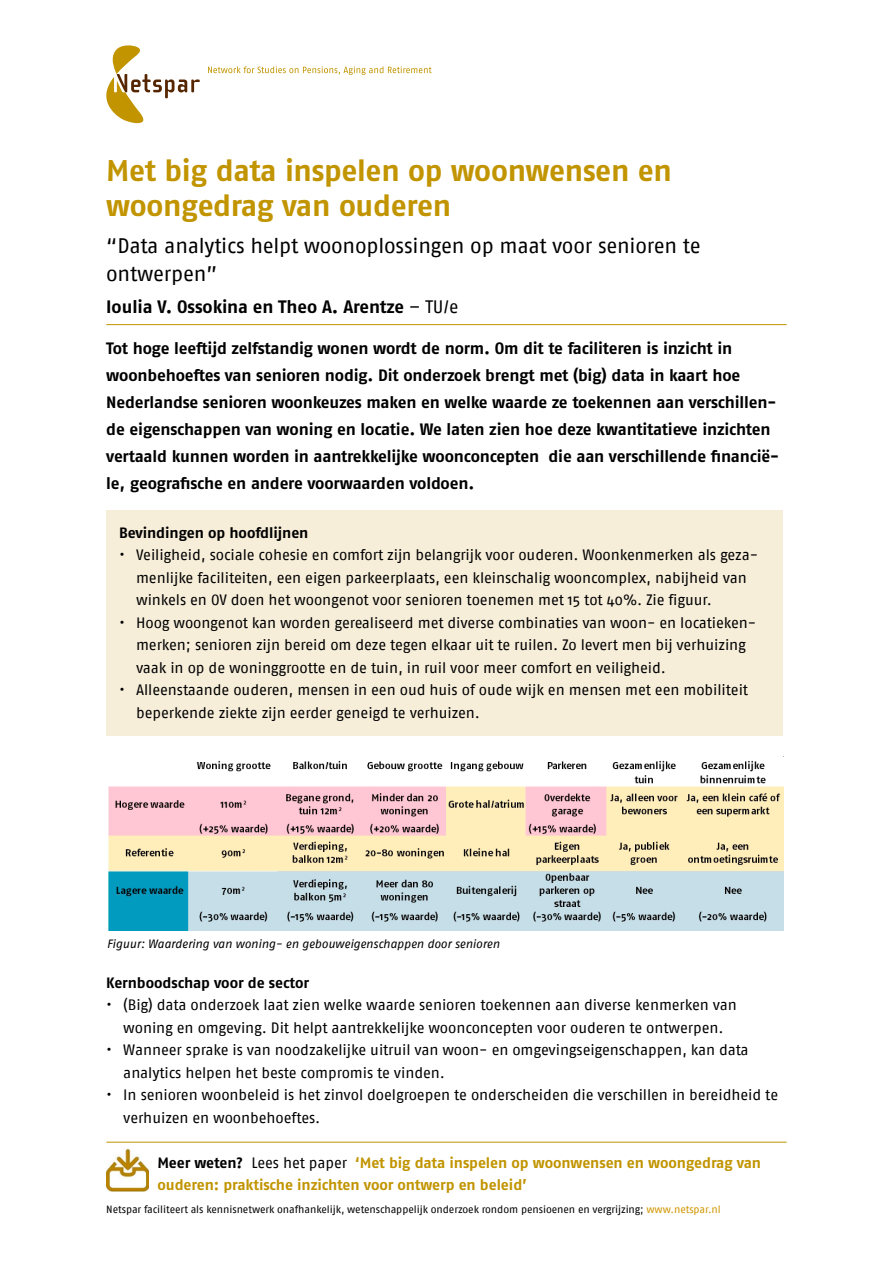
<style>
.page{position:relative;width:893px;height:1263px;background:#fff}
.page>*{position:absolute;margin:0;border:0;box-sizing:border-box;transform-origin:0 0}
.t1{font:700 30px/34.5px "Fago OT";letter-spacing:-.015em;color:#c19400}
.t2{font:21px/28.5px "Fago No";letter-spacing:-.01em;color:#000}
.t3{font:700 18px "Fago OT";letter-spacing:-.005em;color:#000}
.t4{font:700 16.5px/27px "Fago OT";letter-spacing:-.01em;color:#000}
.t5{font:15px/22.5px "Fago No";letter-spacing:-.01em;color:#000}
.t6{font:700 15px/22.5px "Fago OT";letter-spacing:-.01em;color:#c19400}
.t7{font:700 15px "Fago OT";letter-spacing:-.005em;color:#000}
.t8{font:italic 12px "Fago No";letter-spacing:-.01em;color:#000}
.t9{font:10.5px "Fago No";letter-spacing:-.005em;color:#000}
.s1{font-family:"Fago No";font-weight:400}
.s2{color:#000}
.s3{font-family:"Fago No";font-weight:400;color:#000}
.s4{color:#d19500}
</style>
<div class="page">
<svg style="left:106px;top:45px;width:94px;height:78px"></svg>
<svg style="left:208px;top:66px;width:224px;height:9px"></svg>
<img style="left:106px;top:1148px;width:43px;height:43px">
<div style="left:106px;top:511px;width:677px;height:225px;background:#f7eeda"></div>
<hr style="left:106px;top:1142px;width:681px;height:1px;background:#c19400">
<hr style="left:106px;top:324px;width:681px;height:1px;background:#c19400">
<img style="left:108px;top:760px;width:675px;height:170px">
<h1 class="t1" style="left:106px;top:153px;width:567px">Met big data inspelen op woonwensen en woongedrag van ouderen</h1>
<h2 class="t2" style="left:106px;top:231px;width:596px">“Data analytics helpt woonoplossingen op maat voor senioren te ontwerpen”</h2>
<p class="t3" style="left:106px;top:295px;width:354px">Ioulia V. Ossokina en Theo A. Arentze <span class="s1">– TU/e</span></p>
<p class="t4" style="left:106px;top:335px;width:674px">Tot hoge leeftijd zelfstandig wonen wordt de norm. Om dit te faciliteren is inzicht in woonbehoeftes van senioren nodig. Dit onderzoek brengt met (big) data in kaart hoe Nederlandse senioren woonkeuzes maken en welke waarde ze toekennen aan verschillen&shy;de eigenschappen van woning en locatie. We laten zien hoe deze kwantitatieve inzichten vertaald kunnen worden in aantrekkelijke woonconcepten die aan verschillende financië&shy;le, geografische en andere voorwaarden voldoen.</p>
<p class="t7" style="left:119px;top:523px;width:191px">Bevindingen op hoofdlijnen</p>
<p class="t5" style="left:136px;top:543px;width:623px;text-indent:-17px">• Veiligheid, sociale cohesie en comfort zijn belangrijk voor ouderen. Woonkenmerken als geza&shy;menlijke faciliteiten, een eigen parkeerplaats, een kleinschalig wooncomplex, nabijheid van winkels en OV doen het woongenot voor senioren toenemen met 15 tot 40%. Zie figuur.</p>
<p class="t5" style="left:136px;top:611px;width:622px;text-indent:-17px">• Hoog woongenot kan worden gerealiseerd met diverse combinaties van woon- en locatieken&shy;merken; senioren zijn bereid om deze tegen elkaar uit te ruilen. Zo levert men bij verhuizing vaak in op de woninggrootte en de tuin, in ruil voor meer comfort en veiligheid.</p>
<p class="t5" style="left:136px;top:678px;width:614px;text-indent:-17px">• Alleenstaande ouderen, mensen in een oud huis of oude wijk en mensen met een mobiliteit beperkende ziekte zijn eerder geneigd te verhuizen.</p>
<p class="t8" style="left:107px;top:937px;width:394px">Figuur: Waardering van woning- en gebouweigenschappen door senioren</p>
<p class="t7" style="left:106px;top:973px;width:204px">Kernboodschap voor de sector</p>
<p class="t5" style="left:106px;top:993px;width:632px;text-align:center">• (Big) data onderzoek laat zien welke waarde senioren toekennen aan diverse kenmerken van woning en omgeving. Dit helpt aantrekkelijke woonconcepten voor ouderen te ontwerpen.</p>
<p class="t5" style="left:123px;top:1038px;width:627px;text-indent:-17px">• Wanneer sprake is van noodzakelijke uitruil van woon- en omgevingseigenschappen, kan data analytics helpen het beste compromis te vinden.</p>
<p class="t5" style="left:123px;top:1083px;width:656px;text-indent:-17px">• In senioren woonbeleid is het zinvol doelgroepen te onderscheiden die verschillen in bereidheid te verhuizen en woonbehoeftes.</p>
<p class="t6" style="left:157px;top:1151px;width:605px"><span class="s2">Meer weten?</span> <span class="s3">Lees het paper</span> ‘Met big data inspelen op woonwensen en woongedrag van ouderen: praktische inzichten voor ontwerp en beleid’</p>
<p class="t9" style="left:106px;top:1203px;width:616px">Netspar faciliteert als kennisnetwerk onafhankelijk, wetenschappelijk onderzoek rondom pensioenen en vergrijzing; <span class="s4">www.netspar.nl</span></p>
</div>
